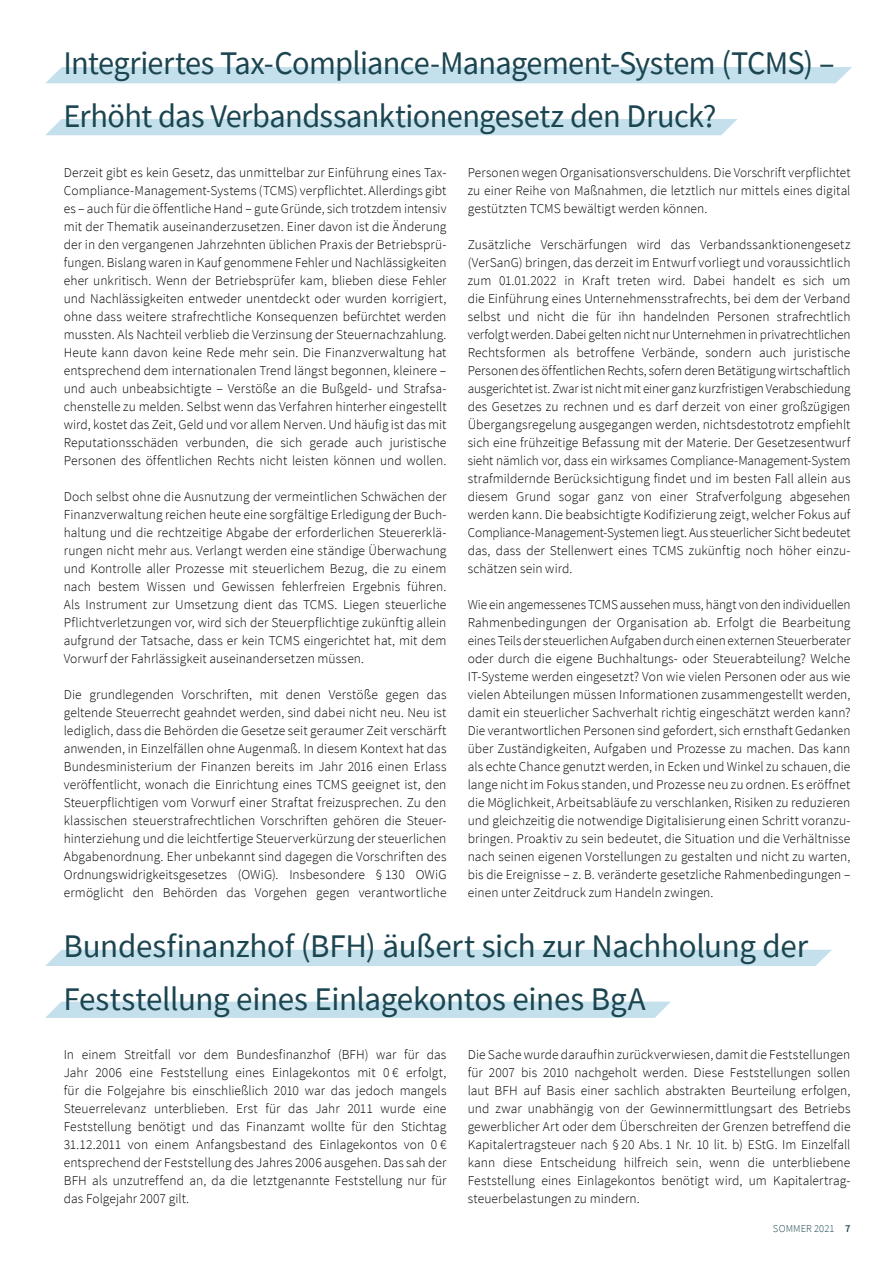
<style>
.page{position:relative;width:893px;height:1263px;background:#fff}
.page>*{position:absolute;margin:0;border:0;box-sizing:border-box;transform-origin:0 0}
.t1{font:33px/52.5px "Source Sans Pro";letter-spacing:-.015em;color:#1b4551}
.t2{font:300 13.5px/18px "Source Sans Pro";letter-spacing:.005em;color:#000;text-align:justify}
.t3{font:300 10.5px "Source Sans Pro";letter-spacing:.015em;color:#1b4551}
.s1{font-weight:600}
</style>
<div class="page">
<div style="left:46px;top:119px;width:691px;height:16px;background:#c3e0ec"></div>
<div style="left:46px;top:67px;width:806px;height:16px;background:#c3e0ec"></div>
<div style="left:45px;top:1002px;width:625px;height:16px;background:#c3e0ec"></div>
<div style="left:45px;top:950px;width:787px;height:16px;background:#c3e0ec"></div>
<h1 class="t1" style="left:63px;top:37px;width:773px">Integriertes Tax-Compliance-Management-System (TCMS) –<br>Erhöht das Verbandssanktionengesetz den Druck?</h1>
<p class="t2" style="left:64px;top:164px;width:384px">Derzeit gibt es kein Gesetz, das unmittelbar zur Einführung eines Tax-Compliance-Management-Systems (TCMS) verpflichtet. Allerdings gibt es – auch für die öffentliche Hand – gute Gründe, sich trotzdem intensiv mit der Thematik auseinanderzusetzen. Einer davon ist die Änderung der in den vergangenen Jahrzehnten üblichen Praxis der Betriebsprü&shy;fungen. Bislang waren in Kauf genommene Fehler und Nachlässigkeiten eher unkritisch. Wenn der Betriebsprüfer kam, blieben diese Fehler und Nachlässigkeiten entweder unentdeckt oder wurden korrigiert, ohne dass weitere strafrechtliche Konsequenzen befürchtet werden mussten. Als Nachteil verblieb die Verzinsung der Steuernachzahlung.<br>Heute kann davon keine Rede mehr sein. Die Finanzverwaltung hat entsprechend dem internationalen Trend längst begonnen, kleinere – und auch unbeabsichtigte – Verstöße an die Bußgeld- und Strafsa&shy;chenstelle zu melden. Selbst wenn das Verfahren hinterher eingestellt wird, kostet das Zeit, Geld und vor allem Nerven. Und häufig ist das mit Reputationsschäden verbunden, die sich gerade auch juristische Personen des öffentlichen Rechts nicht leisten können und wollen.</p>
<p class="t2" style="left:64px;top:488px;width:384px">Doch selbst ohne die Ausnutzung der vermeintlichen Schwächen der Finanzverwaltung reichen heute eine sorgfältige Erledigung der Buch&shy;haltung und die rechtzeitige Abgabe der erforderlichen Steuererklä&shy;rungen nicht mehr aus. Verlangt werden eine ständige Überwachung und Kontrolle aller Prozesse mit steuerlichem Bezug, die zu einem nach bestem Wissen und Gewissen fehlerfreien Ergebnis führen.<br>Als Instrument zur Umsetzung dient das TCMS. Liegen steuerliche Pflichtverletzungen vor, wird sich der Steuerpflichtige zukünftig allein aufgrund der Tatsache, dass er kein TCMS eingerichtet hat, mit dem Vorwurf der Fahrlässigkeit auseinandersetzen müssen.</p>
<p class="t2" style="left:64px;top:686px;width:384px">Die grundlegenden Vorschriften, mit denen Verstöße gegen das geltende Steuerrecht geahndet werden, sind dabei nicht neu. Neu ist lediglich, dass die Behörden die Gesetze seit geraumer Zeit verschärft anwenden, in Einzelfällen ohne Augenmaß. In diesem Kontext hat das Bundesministerium der Finanzen bereits im Jahr 2016 einen Erlass veröffentlicht, wonach die Einrichtung eines TCMS geeignet ist, den Steuerpflichtigen vom Vorwurf einer Straftat freizusprechen. Zu den klassischen steuerstrafrechtlichen Vorschriften gehören die Steuer&shy;hinterziehung und die leichtfertige Steuerverkürzung der steuerlichen Abgabenordnung. Eher unbekannt sind dagegen die Vorschriften des Ordnungswidrigkeitsgesetzes (OWiG). Insbesondere § 130 OWiG ermöglicht den Behörden das Vorgehen gegen verantwortliche</p>
<p class="t2" style="left:468px;top:164px;width:384px">Personen wegen Organisationsverschuldens. Die Vorschrift verpflichtet zu einer Reihe von Maßnahmen, die letztlich nur mittels eines digital gestützten TCMS bewältigt werden können.</p>
<p class="t2" style="left:468px;top:236px;width:384px">Zusätzliche Verschärfungen wird das Verbandssanktionengesetz (VerSanG) bringen, das derzeit im Entwurf vorliegt und voraussichtlich zum 01.01.2022 in Kraft treten wird. Dabei handelt es sich um die Einführung eines Unternehmensstrafrechts, bei dem der Verband selbst und nicht die für ihn handelnden Personen strafrechtlich verfolgt werden. Dabei gelten nicht nur Unternehmen in privatrechtlichen Rechtsformen als betroffene Verbände, sondern auch juristische Personen des öffentlichen Rechts, sofern deren Betätigung wirtschaftlich ausgerichtet ist. Zwar ist nicht mit einer ganz kurzfristigen Verabschiedung des Gesetzes zu rechnen und es darf derzeit von einer großzügigen Übergangsregelung ausgegangen werden, nichtsdestotrotz empfiehlt sich eine frühzeitige Befassung mit der Materie. Der Gesetzesentwurf sieht nämlich vor, dass ein wirksames Compliance-Management-System strafmildernde Berücksichtigung findet und im besten Fall allein aus diesem Grund sogar ganz von einer Strafverfolgung abgesehen werden kann. Die beabsichtigte Kodifizierung zeigt, welcher Fokus auf Compliance-Management-Systemen liegt. Aus steuerlicher Sicht bedeutet das, dass der Stellenwert eines TCMS zukünftig noch höher einzu&shy;schätzen sein wird.</p>
<p class="t2" style="left:468px;top:596px;width:384px">Wie ein angemessenes TCMS aussehen muss, hängt von den individuellen Rahmenbedingungen der Organisation ab. Erfolgt die Bearbeitung eines Teils der steuerlichen Aufgaben durch einen externen Steuerberater oder durch die eigene Buchhaltungs- oder Steuerabteilung? Welche IT-Systeme werden eingesetzt? Von wie vielen Personen oder aus wie vielen Abteilungen müssen Informationen zusammengestellt werden, damit ein steuerlicher Sachverhalt richtig eingeschätzt werden kann?<br>Die verantwortlichen Personen sind gefordert, sich ernsthaft Gedanken über Zuständigkeiten, Aufgaben und Prozesse zu machen. Das kann als echte Chance genutzt werden, in Ecken und Winkel zu schauen, die lange nicht im Fokus standen, und Prozesse neu zu ordnen. Es eröffnet die Möglichkeit, Arbeitsabläufe zu verschlanken, Risiken zu reduzieren und gleichzeitig die notwendige Digitalisierung einen Schritt voranzu&shy;bringen. Proaktiv zu sein bedeutet, die Situation und die Verhältnisse nach seinen eigenen Vorstellungen zu gestalten und nicht zu warten, bis die Ereignisse – z. B. veränderte gesetzliche Rahmenbedingungen – einen unter Zeitdruck zum Handeln zwingen.</p>
<h1 class="t1" style="left:63px;top:920px;width:746px">Bundesfinanzhof (BFH) äußert sich zur Nachholung der<br>Feststellung eines Einlagekontos eines BgA</h1>
<p class="t2" style="left:64px;top:1046px;width:384px">In einem Streitfall vor dem Bundesfinanzhof (BFH) war für das Jahr 2006 eine Feststellung eines Einlagekontos mit 0 € erfolgt, für die Folgejahre bis einschließlich 2010 war das jedoch mangels Steuerrelevanz unterblieben. Erst für das Jahr 2011 wurde eine Feststellung benötigt und das Finanzamt wollte für den Stichtag 31.12.2011 von einem Anfangsbestand des Einlagekontos von 0 € entsprechend der Feststellung des Jahres 2006 ausgehen. Das sah der BFH als unzutreffend an, da die letztgenannte Feststellung nur für das Folgejahr 2007 gilt.</p>
<p class="t2" style="left:468px;top:1046px;width:384px">Die Sache wurde daraufhin zurückverwiesen, damit die Feststellungen für 2007 bis 2010 nachgeholt werden. Diese Feststellungen sollen laut BFH auf Basis einer sachlich abstrakten Beurteilung erfolgen, und zwar unabhängig von der Gewinnermittlungsart des Betriebs gewerblicher Art oder dem Überschreiten der Grenzen betreffend die Kapitalertragsteuer nach § 20 Abs. 1 Nr. 10 lit. b) EStG. Im Einzelfall kann diese Entscheidung hilfreich sein, wenn die unterbliebene Feststellung eines Einlagekontos benötigt wird, um Kapitalertrag&shy;steuerbelastungen zu mindern.</p>
<p class="t3" style="left:773px;top:1222px;width:79px">SOMMER 2021 <span class="s1">7</span></p>
</div>
